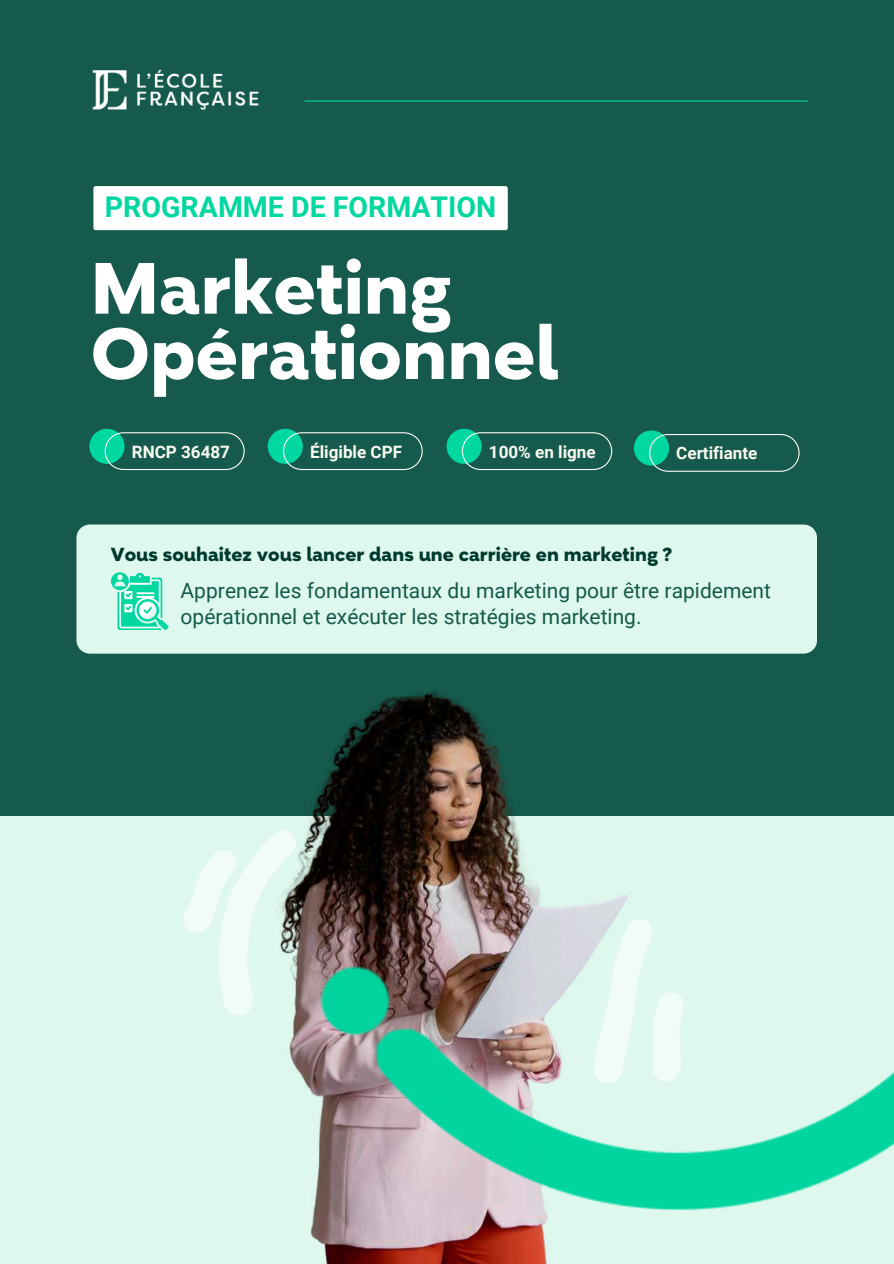
<style>
.page{position:relative;width:894px;height:1264px;background:#fff}
.page>*{position:absolute;margin:0;border:0;box-sizing:border-box;transform-origin:0 0}
.t1{font:800 82.5px/65.2px "Magenos";color:#fff}
.t2{font:700 28.5px "Roboto";color:#00d7a1}
.t3{font:800 21.6px "Magenos";color:#003a2e}
.t4{font:21px/26px "Roboto";color:#155a4c}
.t5{font:700 17.1px "Roboto";color:#faf9f0}
</style>
<div class="page">
<div style="left:0;top:0;width:893px;height:1263px;background:#155a4c"></div>
<hr style="left:304px;top:100px;width:503px;height:2px;background:#00d7a1">
<div style="left:89px;top:429px;width:35px;height:35px;background:#00d7a1;border-radius:50%"></div>
<svg style="left:105px;top:432px;width:139px;height:38px"></svg>
<div style="left:268px;top:429px;width:35px;height:35px;background:#00d7a1;border-radius:50%"></div>
<svg style="left:283px;top:432px;width:139px;height:38px"></svg>
<div style="left:446px;top:429px;width:35px;height:35px;background:#00d7a1;border-radius:50%"></div>
<svg style="left:461px;top:432px;width:151px;height:38px"></svg>
<div style="left:633px;top:430px;width:36px;height:35px;background:#00d7a1;border-radius:50%"></div>
<svg style="left:649px;top:434px;width:150px;height:38px"></svg>
<div style="left:0;top:816px;width:893px;height:447px;background:#def8ed"></div>
<img style="left:76px;top:524px;width:741px;height:399px">
<img style="left:92px;top:69px;width:167px;height:42px">
<img style="left:289px;top:923px;width:604px;height:340px">
<svg style="left:592px;top:919px;width:92px;height:163px"></svg>
<svg style="left:111px;top:572px;width:57px;height:57px;background:#76e8ca"></svg>
<div style="left:93px;top:186px;width:414px;height:44px;background:#fff;border-radius:2px"></div>
<svg style="left:183px;top:829px;width:113px;height:186px"></svg>
<h2 class="t2" style="left:105px;top:190px;width:393px">PROGRAMME DE FORMATION</h2>
<h1 class="t1" style="left:91px;top:259px;width:469px">Marketing<br>Opérationnel</h1>
<p class="t5" style="left:132px;top:442px;width:100px">RNCP 36487</p>
<p class="t5" style="left:310px;top:442px;width:93px">Éligible CPF</p>
<p class="t5" style="left:489px;top:442px;width:108px">100% en ligne</p>
<p class="t5" style="left:676px;top:443px;width:83px">Certifiante</p>
<p class="t3" style="left:111px;top:543px;width:562px">Vous souhaitez vous lancer dans une carrière en marketing ?</p>
<p class="t4" style="left:180px;top:577px;width:591px">Apprenez les fondamentaux du marketing pour être rapidement opérationnel et exécuter les stratégies marketing.</p>
</div>
